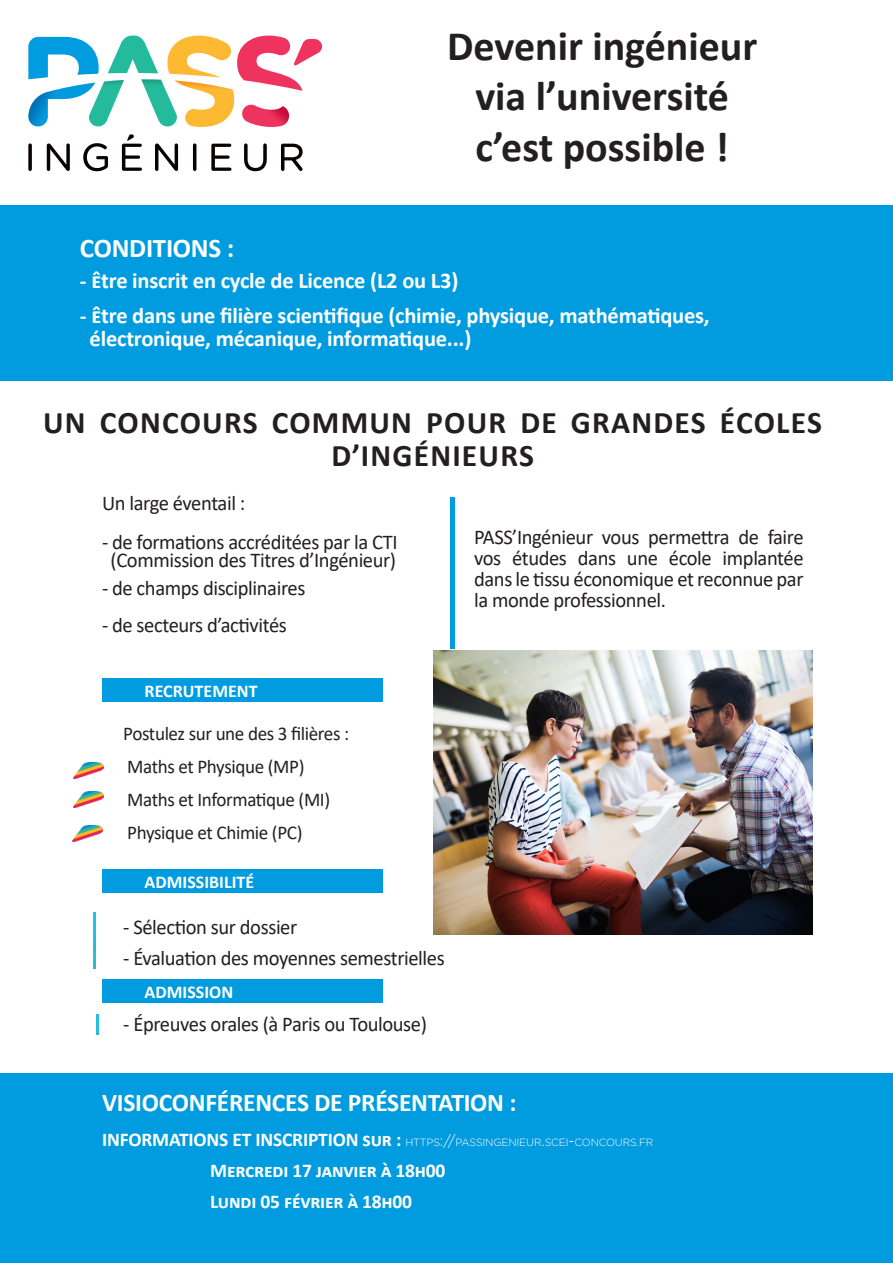
<style>
.page{position:relative;width:893px;height:1263px;background:#fff}
.page>*{position:absolute;margin:0;border:0;box-sizing:border-box;transform-origin:0 0}
.t1{font:700 42px "Calibri";color:#231f20}
.t2{font:700 31.5px/33px "Calibri";letter-spacing:.04em;color:#231f20;text-align:center}
.t3{font:700 27px "Calibri";letter-spacing:-.01em;color:#fff}
.t4{font:700 25.5px "Calibri";letter-spacing:-.01em;color:#fff}
.t5{font:700 22.5px/22.5px "Calibri";letter-spacing:-.01em;color:#fff}
.t6{font:21px/21px "Calibri";letter-spacing:-.02em;color:#231f20;text-align:center}
.t7{font:19.5px "Calibri";letter-spacing:-.02em;color:#231f20}
.t8{font:700 19.5px "Calibri";letter-spacing:-.01em;color:#fff}
.t9{font:700 18px "Calibri";color:#fff}
.t10{font:300 10.5px "Gotham";letter-spacing:-.015em;color:#fff}
.s1{font-family:"Calibri";font-weight:700;font-size:19.5px}
.s2{font-size:15px}
</style>
<div class="page">
<div style="left:0;top:205px;width:893px;height:176px;background:#009cdf"></div>
<hr style="left:450px;top:497px;width:4px;height:152px;background:#009cdf">
<svg style="left:94px;top:913px;width:2px;height:55px"></svg>
<svg style="left:96px;top:1014px;width:2px;height:20px"></svg>
<div style="left:102px;top:678px;width:281px;height:23px;background:#009cdf"></div>
<svg style="left:28px;top:35px;width:294px;height:92px"></svg>
<svg style="left:28px;top:143px;width:4px;height:28px"></svg>
<svg style="left:47px;top:143px;width:23px;height:28px"></svg>
<svg style="left:83px;top:143px;width:25px;height:28px"></svg>
<svg style="left:122px;top:134px;width:20px;height:37px"></svg>
<svg style="left:155px;top:143px;width:23px;height:28px"></svg>
<hr style="left:193px;top:143px;width:3px;height:28px;background:#080302;border-radius:2px">
<svg style="left:211px;top:144px;width:20px;height:27px"></svg>
<svg style="left:244px;top:143px;width:23px;height:28px"></svg>
<svg style="left:281px;top:144px;width:22px;height:27px"></svg>
<div style="left:102px;top:979px;width:281px;height:23px;background:#009cdf"></div>
<div style="left:102px;top:869px;width:281px;height:24px;background:#009cdf"></div>
<img style="left:433px;top:650px;width:379px;height:285px">
<img style="left:73px;top:792px;width:30px;height:16px">
<img style="left:73px;top:763px;width:30px;height:16px">
<img style="left:72px;top:826px;width:30px;height:15px">
<div style="left:0;top:1073px;width:893px;height:190px;background:#009cdf"></div>
<p class="t1" style="left:447px;top:16px;width:312px">Devenir ingénieur</p>
<p class="t1" style="left:475px;top:67px;width:255px">via l’université</p>
<p class="t1" style="left:476px;top:117px;width:255px">c’est possible !</p>
<p class="t3" style="left:80px;top:229px;width:156px">CONDITIONS :</p>
<p class="t5" style="left:80px;top:269px;width:380px">- être inscrit en cycle de Licence (L2 ou L3)</p>
<p class="t5" style="left:90px;top:304px;width:622px;text-indent:-10px">- être dans une filière scientifique (chimie, physique, mathématiques, électronique, mécanique, informatique...)</p>
<p class="t2" style="left:43px;top:406px;width:780px">UN CONCOURS COMMUN POUR DE GRANDES ÉCOLES<br>D’INGÉNIEURS</p>
<p class="t6" style="left:102px;top:492px;width:145px">Un large éventail :</p>
<p class="t6" style="left:102px;top:532px;width:297px;line-height:18px">- de formations accréditées par la CTI (Commission des Titres d’Ingénieur)</p>
<p class="t6" style="left:102px;top:577px;width:205px">- de champs disciplinaires</p>
<p class="t6" style="left:102px;top:614px;width:186px">- de secteurs d’activités</p>
<p class="t6" style="left:474px;top:526px;width:331px;text-align:justify">PASS’Ingénieur vous permettra de faire vos études dans une école implantée dans le tissu économique et reconnue par la monde professionnel.</p>
<p class="t9" style="left:145px;top:678px;width:115px">RECRUTEMENT</p>
<p class="t7" style="left:123px;top:720px;width:227px">Postulez sur une des 3 filières :</p>
<p class="t7" style="left:127px;top:753px;width:179px">Maths et Physique (MP)</p>
<p class="t7" style="left:127px;top:786px;width:204px">Maths et Informatique (MI)</p>
<p class="t7" style="left:127px;top:819px;width:177px">Physique et Chimie (PC)</p>
<p class="t9" style="left:145px;top:870px;width:111px">ADMISSIBILITÉ</p>
<p class="t6" style="left:123px;top:916px;width:175px">- Sélection sur dossier</p>
<p class="t6" style="left:123px;top:947px;width:323px">- Évaluation des moyennes semestrielles</p>
<p class="t9" style="left:145px;top:979px;width:90px">ADMISSION</p>
<p class="t6" style="left:123px;top:1013px;width:305px">- Épreuves orales (à Paris ou Toulouse)</p>
<p class="t4" style="left:102px;top:1085px;width:416px">VISIOCONFÉRENCES DE PRÉSENTATION :</p>
<p class="t10" style="left:102px;top:1136px;width:551px"><span class="s1">INFORMATIONS ET INSCRIPTION sur :</span> HTTPS<span class="s2">://</span>PASSINGENIEUR<span class="s2">.</span>SCEI<span class="s2">-</span>CONCOURS.FR</p>
<p class="t8" style="left:210px;top:1157px;width:237px">Mercredi 17 janvier à 18h00</p>
<p class="t8" style="left:210px;top:1188px;width:204px">Lundi 05 février à 18h00</p>
</div>
